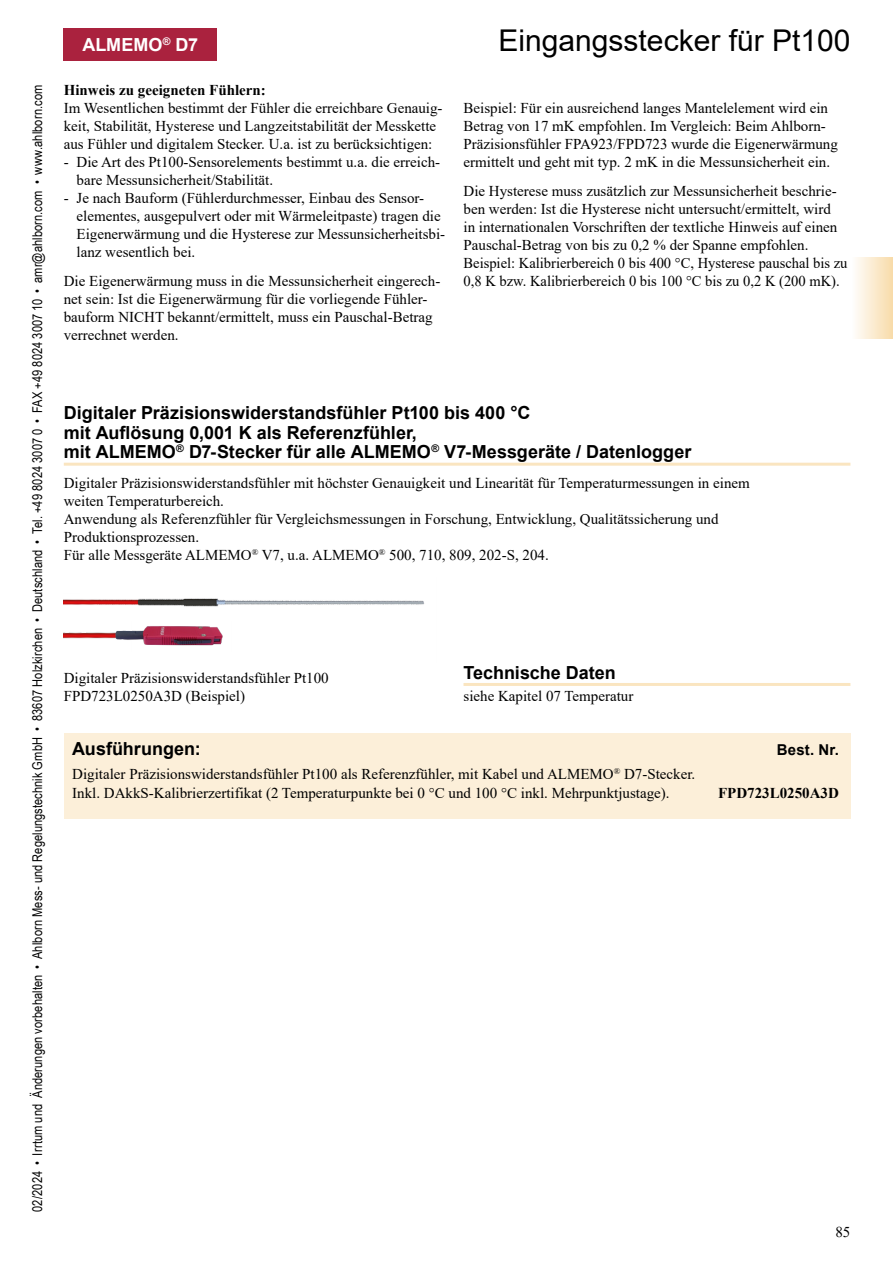
<style>
.page{position:relative;width:893px;height:1263px;background:#fff}
.page>*{position:absolute;margin:0;border:0;box-sizing:border-box;transform-origin:0 0}
.t1{font:30px "Arial";color:#000}
.t2{font:700 18px/19.5px "Arial";color:#000}
.t3{font:700 18px "Arial";color:#fff}
.t4{font:15px/18px "Times New Roman";color:#000}
.t5{font:700 15px "Times New Roman";color:#000}
.t6{font:700 15px "Arial";letter-spacing:.01em;color:#000}
.t7{font:13.5px "Arial Narrow";letter-spacing:.005em;color:#000}
</style>
<div class="page">
<div style="left:850px;top:257px;width:43px;height:81px;background:linear-gradient(to right,#fff,#f8dba9)"></div>
<div style="left:64px;top:733px;width:786px;height:85px;background:#fcefd9"></div>
<img style="left:64px;top:598px;width:360px;height:48px">
<hr style="left:64px;top:463px;width:786px;height:3px;background:#ec9600">
<hr style="left:463px;top:683px;width:387px;height:3px;background:#ec9600">
<div style="left:64px;top:28px;width:153px;height:33px;background:#aa223e"></div>
<p class="t7" style="left:28px;top:1212px;width:1128px;rotate:-90deg">02/2024 • Irrtum und Änderungen vorbehalten • Ahlborn Mess- und Regelungstechnik GmbH • 83607 Holzkirchen • Deutschland • Tel. +49 8024 3007 0 • FAX +49 8024 3007 10 • amr@ahlborn.com • www.ahlborn.com</p>
<p class="t3" style="left:82px;top:32px;width:117px">ALMEMO<sup>®</sup> D7</p>
<p class="t5" style="left:64px;top:80px;width:204px">Hinweis zu geeigneten Fühlern:</p>
<p class="t4" style="left:64px;top:99px;width:380px">Im Wesentlichen bestimmt der Fühler die erreichbare Genauig&shy;keit, Stabilität, Hysterese und Langzeitstabilität der Messkette aus Fühler und digitalem Stecker. U.a. ist zu berücksichtigen:</p>
<p class="t4" style="left:77px;top:153px;width:365px;text-indent:-13px">- Die Art des Pt100-Sensorelements bestimmt u.a. die erreich&shy;bare Messunsicherheit/Stabilität.</p>
<p class="t4" style="left:77px;top:189px;width:370px;text-indent:-13px">- Je nach Bauform (Fühlerdurchmesser, Einbau des Sensor&shy;elementes, ausgepulvert oder mit Wärmeleitpaste) tragen die Eigenerwärmung und die Hysterese zur Messunsicherheitsbi&shy;lanz wesentlich bei.</p>
<p class="t4" style="left:64px;top:271px;width:378px">Die Eigenerwärmung muss in die Messunsicherheit eingerech&shy;net sein: Ist die Eigenerwärmung für die vorliegende Fühler&shy;bauform NICHT bekannt/ermittelt, muss ein Pauschal-Betrag verrechnet werden.</p>
<h1 class="t1" style="left:499px;top:19px;width:353px">Eingangsstecker für Pt100</h1>
<p class="t4" style="left:463px;top:99px;width:376px">Beispiel: Für ein ausreichend langes Mantelelement wird ein Betrag von 17 mK empfohlen. Im Vergleich: Beim Ahlborn-Präzisionsfühler FPA923/FPD723 wurde die Eigenerwärmung ermittelt und geht mit typ. 2 mK in die Messunsicherheit ein.</p>
<p class="t4" style="left:463px;top:181px;width:386px">Die Hysterese muss zusätzlich zur Messunsicherheit beschrie&shy;ben werden: Ist die Hysterese nicht untersucht/ermittelt, wird<br>in internationalen Vorschriften der textliche Hinweis auf einen Pauschal-Betrag von bis zu 0,2 % der Spanne empfohlen.<br>Beispiel: Kalibrierbereich 0 bis 400 °C, Hysterese pauschal bis zu 0,8 K bzw. Kalibrierbereich 0 bis 100 °C bis zu 0,2 K (200 mK).</p>
<p class="t2" style="left:64px;top:403px;width:629px">Digitaler Präzisionswiderstandsfühler Pt100 bis 400 °C<br>mit Auflösung 0,001 K als Referenzfühler,<br>mit ALMEMO<sup>®</sup> D7-Stecker für alle ALMEMO<sup>®</sup> V7-Messgeräte / Datenlogger</p>
<p class="t4" style="left:64px;top:474px;width:688px">Digitaler Präzisionswiderstandsfühler mit höchster Genauigkeit und Linearität für Temperaturmessungen in einem weiten Temperaturbereich.<br>Anwendung als Referenzfühler für Vergleichsmessungen in Forschung, Entwicklung, Qualitätssicherung und Produktionsprozessen.<br>Für alle Messgeräte ALMEMO<sup>®</sup> V7, u.a. ALMEMO<sup>®</sup> 500, 710, 809, 202-S, 204.</p>
<p class="t4" style="left:64px;top:668px;width:266px">Digitaler Präzisionswiderstandsfühler Pt100<br>FPD723L0250A3D (Beispiel)</p>
<p class="t2" style="left:463px;top:663px;width:154px">Technische Daten</p>
<p class="t4" style="left:463px;top:686px;width:171px">siehe Kapitel 07 Temperatur</p>
<p class="t2" style="left:72px;top:739px;width:130px">Ausführungen:</p>
<p class="t6" style="left:777px;top:739px;width:63px">Best. Nr.</p>
<p class="t4" style="left:72px;top:763px;width:624px;line-height:19.5px">Digitaler Präzisionswiderstandsfühler Pt100 als Referenzfühler, mit Kabel und ALMEMO<sup>®</sup> D7-Stecker.<br>Inkl. DAkkS-Kalibrierzertifikat (2 Temperaturpunkte bei 0 °C und 100 °C inkl. Mehrpunktjustage).</p>
<p class="t5" style="left:718px;top:782px;width:122px">FPD723L0250A3D</p>
<p class="t4" style="left:835px;top:1222px;width:16px">85</p>
</div>
